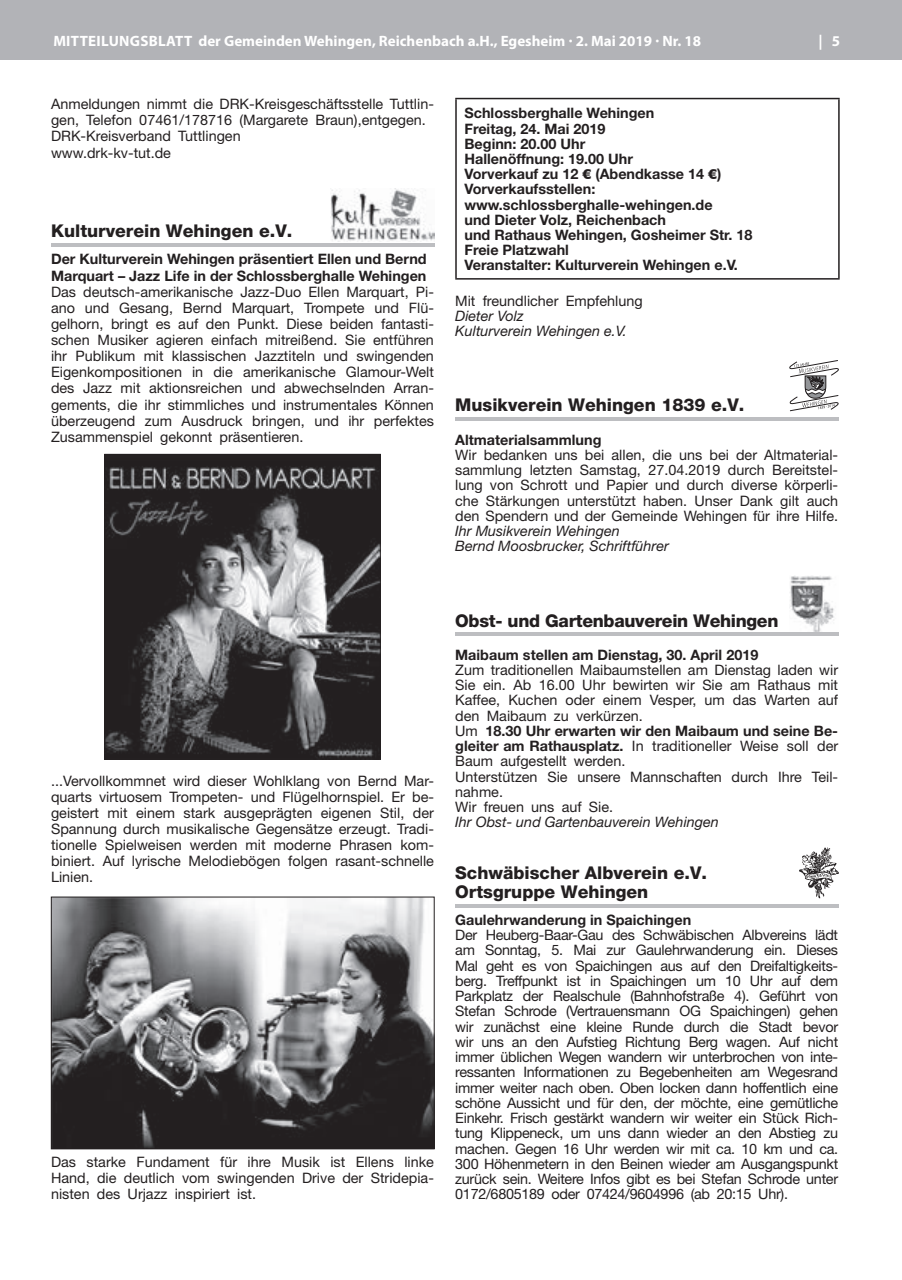
<style>
.page{position:relative;width:902px;height:1280px;background:#fff}
.page>*{position:absolute;margin:0;border:0;box-sizing:border-box;transform-origin:0 0}
.t1{font:800 17.55px/19.2px "Helvetica Neue";color:#231f20}
.t2{font:800 17.55px "Helvetica Neue";letter-spacing:-.02em;color:#231f20}
.t3{font:700 15px "Myriad Pro";color:#fff}
.t4{font:14.4px/15.3px "Helvetica Neue";color:#231f20;text-align:justify}
.t5{font:700 14.4px/15.1px "Helvetica Neue";color:#231f20}
.t6{font:italic 14.4px/15.3px "Helvetica Neue";color:#231f20}
.s1{font-family:"Gill Sans"}
.s2{font-weight:700}
</style>
<div class="page">
<div style="left:0;top:0;width:901px;height:60px;background:#b2b3b7"></div>
<hr style="left:51px;top:243px;width:383px;height:4px;background:#bdbec1">
<img style="left:331px;top:189px;width:103px;height:53px">
<img style="left:106px;top:456px;width:272px;height:301px">
<div style="left:104px;top:454px;width:276px;height:305px;border:1px solid #231f20"></div>
<img style="left:53px;top:899px;width:379px;height:248px">
<div style="left:51px;top:897px;width:383px;height:252px;border:1px solid #231f20"></div>
<hr style="left:455px;top:98px;width:384px;height:1px;background:#231f20">
<hr style="left:455px;top:99px;width:1px;height:179px;background:#231f20">
<hr style="left:838px;top:99px;width:1px;height:179px;background:#231f20">
<hr style="left:455px;top:278px;width:384px;height:2px;background:#231f20">
<hr style="left:455px;top:418px;width:383px;height:3px;background:#bdbec1">
<svg style="left:789px;top:360px;width:49px;height:51px"></svg>
<img style="left:789px;top:576px;width:49px;height:57px">
<hr style="left:455px;top:633px;width:383px;height:3px;background:#bdbec1">
<svg style="left:799px;top:847px;width:39px;height:51px"></svg>
<hr style="left:455px;top:905px;width:383px;height:3px;background:#bdbec1">
<p class="t3" style="left:53px;top:31px;width:649px">MITTEILUNGSBLATT der Gemeinden Wehingen, Reichenbach a.H., Egesheim · 2. Mai 2019 · Nr. 18</p>
<p class="t3" style="left:818px;top:31px;width:23px">| 5</p>
<p class="t4" style="left:51px;top:96px;width:384px;line-height:16px;text-align:left">Anmeldungen nimmt die DRK-Kreisgeschäftsstelle Tuttlin&shy;gen, Telefon 07461/178716 (Margarete Braun),entgegen.<br>DRK-Kreisverband Tuttlingen<br>www.drk-kv-tut.de</p>
<p class="t1" style="left:51px;top:221px;width:243px">Kulturverein Wehingen e.V.</p>
<p class="t5" style="left:51px;top:251px;width:377px;line-height:16px">Der Kulturverein Wehingen präsentiert Ellen und Bernd<br>Marquart – Jazz Life in der Schlossberghalle Wehingen</p>
<p class="t4" style="left:51px;top:283px;width:384px;line-height:16px">Das deutsch-amerikanische Jazz-Duo Ellen Marquart, Pi&shy;ano und Gesang, Bernd Marquart, Trompete und Flü&shy;gelhorn, bringt es auf den Punkt. Diese beiden fantasti&shy;schen Musiker agieren einfach mitreißend. Sie entführen ihr Publikum mit klassischen Jazztiteln und swingenden Eigenkompositionen in die amerikanische Glamour-Welt des Jazz mit aktionsreichen und abwechselnden Arran&shy;gements, die ihr stimmliches und instrumentales Können überzeugend zum Ausdruck bringen, und ihr perfektes Zusammenspiel gekonnt präsentieren.</p>
<p class="t5" style="left:464px;top:105px;width:289px">Schlossberghalle Wehingen<br>Freitag, 24. Mai 2019<br>Beginn: 20.00 Uhr<br>Hallenöffnung: 19.00 Uhr<br>Vorverkauf zu 12 <span class="s1">€</span> (Abendkasse 14 <span class="s1">€</span>)<br>Vorverkaufsstellen: www.schlossberghalle-wehingen.de<br>und Dieter Volz, Reichenbach<br>und Rathaus Wehingen, Gosheimer Str. 18<br>Freie Platzwahl<br>Veranstalter: Kulturverein Wehingen e.V.</p>
<p class="t4" style="left:455px;top:293px;width:189px">Mit freundlicher Empfehlung</p>
<p class="t6" style="left:455px;top:308px;width:173px">Dieter Volz<br>Kulturverein Wehingen e.V.</p>
<p class="t1" style="left:455px;top:395px;width:291px">Musikverein Wehingen 1839 e.V.</p>
<p class="t5" style="left:455px;top:431px;width:148px">Altmaterialsammlung</p>
<p class="t4" style="left:455px;top:447px;width:384px">Wir bedanken uns bei allen, die uns bei der Altmaterial&shy;sammlung letzten Samstag, 27.04.2019 durch Bereitstel&shy;lung von Schrott und Papier und durch diverse körperli&shy;che Stärkungen unterstützt haben. Unser Dank gilt auch den Spendern und der Gemeinde Wehingen für ihre Hilfe.</p>
<p class="t6" style="left:455px;top:523px;width:215px">Ihr Musikverein Wehingen<br>Bernd Moosbrucker, Schriftführer</p>
<p class="t4" style="left:51px;top:772px;width:384px;line-height:16px">...Vervollkommnet wird dieser Wohlklang von Bernd Mar&shy;quarts virtuosem Trompeten- und Flügelhornspiel. Er be&shy;geistert mit einem stark ausgeprägten eigenen Stil, der Spannung durch musikalische Gegensätze erzeugt. Tradi&shy;tionelle Spielweisen werden mit moderne Phrasen kom&shy;biniert. Auf lyrische Melodiebögen folgen rasant-schnelle Linien.</p>
<p class="t4" style="left:51px;top:1153px;width:384px;line-height:16px">Das starke Fundament für ihre Musik ist Ellens linke Hand, die deutlich vom swingenden Drive der Stridepia&shy;nisten des Urjazz inspiriert ist.</p>
<p class="t2" style="left:455px;top:610px;width:324px">Obst- und Gartenbauverein Wehingen</p>
<p class="t5" style="left:455px;top:647px;width:304px">Maibaum stellen am Dienstag, 30. April 2019</p>
<p class="t4" style="left:455px;top:662px;width:384px;text-align:left">Zum traditionellen Maibaumstellen am Dienstag laden wir Sie ein. Ab 16.00 Uhr bewirten wir Sie am Rathaus mit Kaffee, Kuchen oder einem Vesper, um das Warten auf den Maibaum zu verkürzen.<br>Um <span class="s2">18.30 Uhr erwarten wir den Maibaum und seine Be&shy;gleiter am Rathausplatz.</span> In traditioneller Weise soll der Baum aufgestellt werden.<br>Unterstützen Sie unsere Mannschaften durch Ihre Teil&shy;nahme.<br>Wir freuen uns auf Sie.</p>
<p class="t6" style="left:455px;top:814px;width:265px">Ihr Obst- und Gartenbauverein Wehingen</p>
<p class="t1" style="left:455px;top:863px;width:253px">Schwäbischer Albverein e.V.<br>Ortsgruppe Wehingen</p>
<p class="t5" style="left:455px;top:912px;width:237px">Gaulehrwanderung in Spaichingen</p>
<p class="t4" style="left:455px;top:927px;width:384px">Der Heuberg-Baar-Gau des Schwäbischen Albvereins lädt am Sonntag, 5. Mai zur Gaulehrwanderung ein. Dieses Mal geht es von Spaichingen aus auf den Dreifaltigkeits&shy;berg. Treffpunkt ist in Spaichingen um 10 Uhr auf dem Parkplatz der Realschule (Bahnhofstraße 4). Geführt von Stefan Schrode (Vertrauensmann OG Spaichingen) gehen wir zunächst eine kleine Runde durch die Stadt bevor wir uns an den Aufstieg Richtung Berg wagen. Auf nicht immer üblichen Wegen wandern wir unterbrochen von inte&shy;ressanten Informationen zu Begebenheiten am Wegesrand immer weiter nach oben. Oben locken dann hoffentlich eine schöne Aussicht und für den, der möchte, eine gemütliche Einkehr. Frisch gestärkt wandern wir weiter ein Stück Rich&shy;tung Klippeneck, um uns dann wieder an den Abstieg zu machen. Gegen 16 Uhr werden wir mit ca. 10 km und ca.<br>300 Höhenmetern in den Beinen wieder am Ausgangspunkt zurück sein. Weitere Infos gibt es bei Stefan Schrode unter 0172/6805189 oder 07424/9604996 (ab 20:15 Uhr).</p>
</div>
